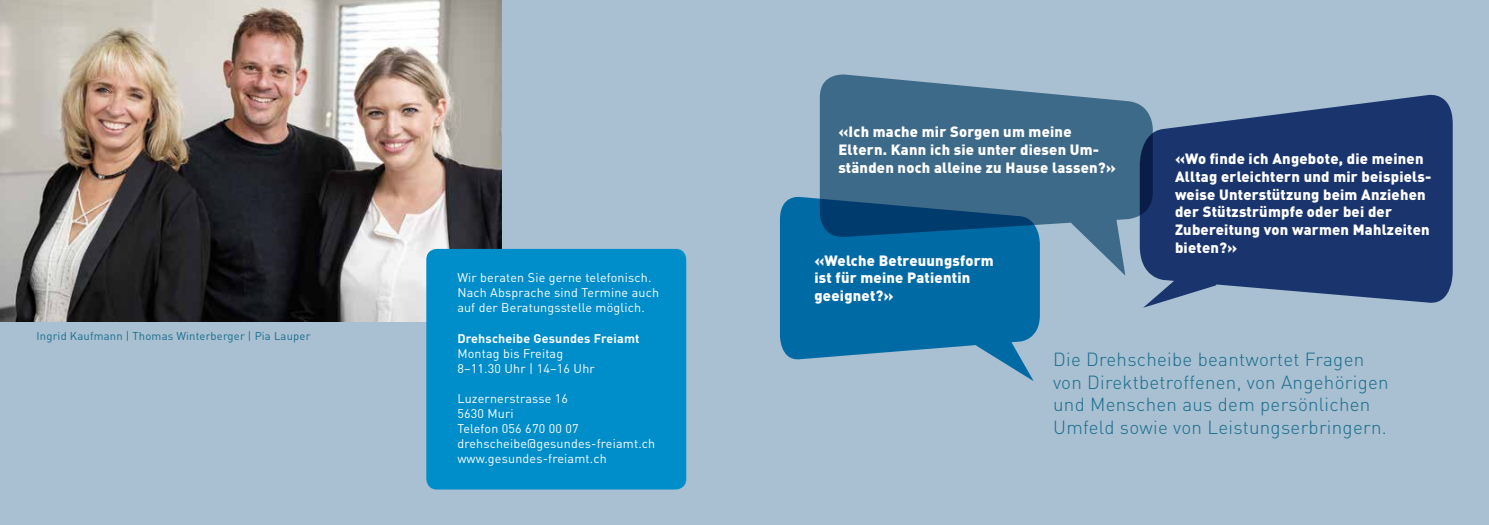
<style>
.page{position:relative;width:1489px;height:525px;background:#fff}
.page>*{position:absolute;margin:0;border:0;box-sizing:border-box;transform-origin:0 0}
.t1{font:300 18.75px/22.5px "DIN";letter-spacing:.015em;color:#186c8d}
.t2{font:900 14.75px/17.6px "DIN";letter-spacing:.015em;color:#fff}
.t3{font:12.5px/15px "DIN";letter-spacing:.015em;color:#fff}
.t4{font:700 12.5px "DIN";letter-spacing:.015em;color:#fff}
.t5{font:11.25px "DIN";letter-spacing:.015em;color:#186c8d}
</style>
<div class="page">
<div style="left:0;top:0;width:1488px;height:524px;background:#a8c0d1"></div>
<img style="left:0;top:0;width:501px;height:321px">
<div style="left:426px;top:249px;width:260px;height:240px;background:#008eca;border-radius:11px"></div>
<svg style="left:819px;top:74px;width:320px;height:201px;fill:#3e6a8a"></svg>
<svg style="left:1139px;top:94px;width:313px;height:213px;fill:#1a356d"></svg>
<svg style="left:780px;top:195px;width:259px;height:186px;fill:#006aa5"></svg>
<p class="t5" style="left:37px;top:328px;width:275px">Ingrid Kaufmann | Thomas Winterberger | Pia Lauper</p>
<p class="t3" style="left:457px;top:270px;width:203px">Wir beraten Sie gerne telefonisch.<br>Nach Absprache sind Termine auch auf der Beratungsstelle möglich.</p>
<p class="t4" style="left:457px;top:329px;width:184px">Drehscheibe Gesundes Freiamt</p>
<p class="t3" style="left:457px;top:345px;width:139px">Montag bis Freitag<br>8–11.30 Uhr | 14–16 Uhr</p>
<p class="t3" style="left:457px;top:390px;width:199px">Luzernerstrasse 16<br>5630 Muri<br>Telefon 056 670 00 07 drehscheibe@gesundes-freiamt.ch www.gesundes-freiamt.ch</p>
<p class="t2" style="left:838px;top:122px;width:279px">«Ich mache mir Sorgen um meine<br>Eltern. Kann ich sie unter diesen Um&shy;ständen noch alleine zu Hause lassen?»</p>
<p class="t2" style="left:814px;top:250px;width:181px">«Welche Betreuungsform ist für meine Patientin geeignet?»</p>
<p class="t2" style="left:1174px;top:149px;width:258px">«Wo finde ich Angebote, die meinen<br>Alltag erleichtern und mir beispiels&shy;weise Unterstützung beim Anziehen der Stützstrümpfe oder bei der<br>Zubereitung von warmen Mahlzeiten bieten?»</p>
<p class="t1" style="left:1053px;top:348px;width:337px">Die Drehscheibe beantwortet Fragen von Direktbetroffenen, von Angehörigen und Menschen aus dem persönlichen Umfeld sowie von Leistungserbringern.</p>
</div>
